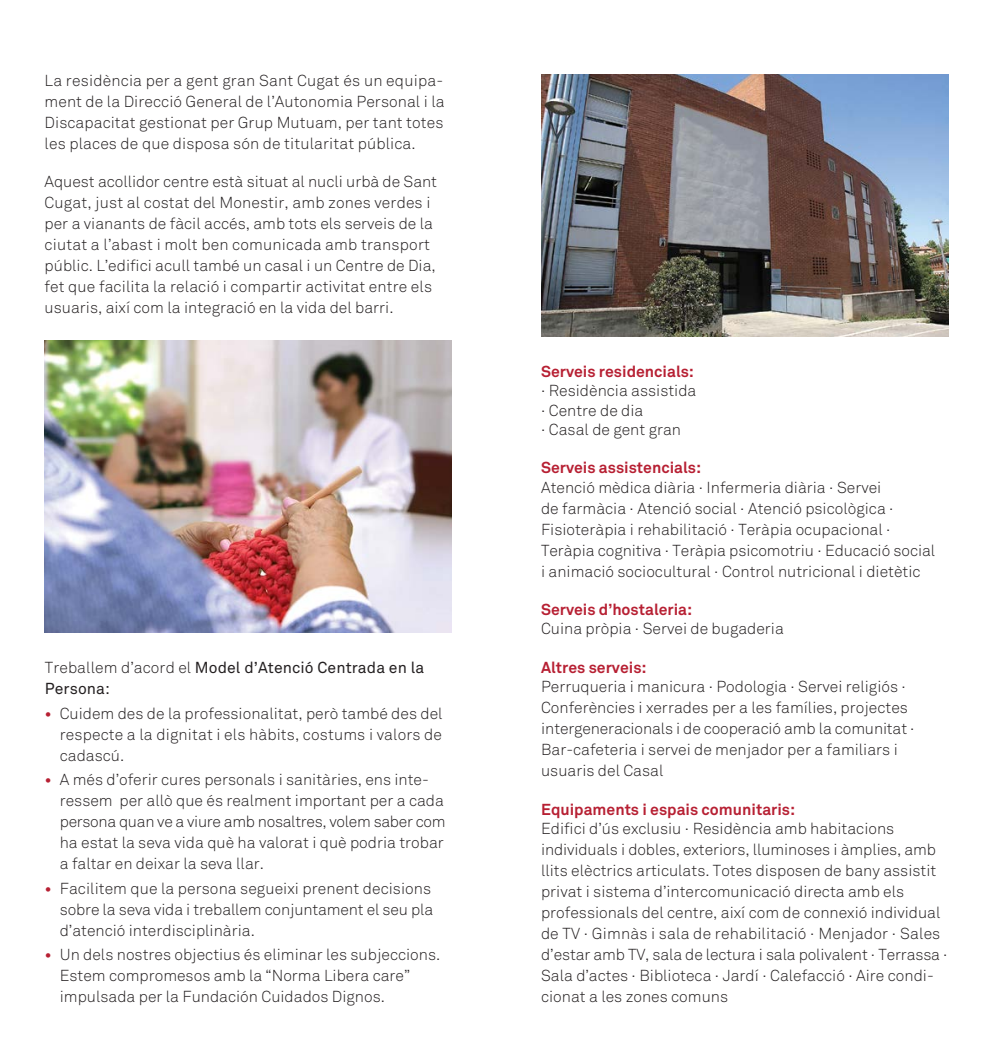
<style>
.page{position:relative;width:993px;height:1042px;background:#fff}
.page>*{position:absolute;margin:0;border:0;box-sizing:border-box;transform-origin:0 0}
.t1{font:300 15.75px/21px "Akkurat";color:#231f20}
.t2{font:700 15.75px "Akkurat";color:#b72033}
.t3{font:15.75px/21px "Akkurat";letter-spacing:.005em;color:#231f20}
.s1{font-weight:300}
.s2{font-weight:700;color:#b72033}
</style>
<div class="page">
<img style="left:45px;top:340px;width:407px;height:292px">
<img style="left:541px;top:74px;width:407px;height:263px">
<p class="t1" style="left:45px;top:69px;width:401px;text-align:justify">La residència per a gent gran Sant Cugat és un equipa&shy;ment de la Direcció General de l’Autonomia Personal i la Discapacitat gestionat per Grup Mutuam, per tant totes les places de que disposa són de titularitat pública.</p>
<p class="t1" style="left:45px;top:171px;width:394px">Aquest acollidor centre està situat al nucli urbà de Sant Cugat, just al costat del Monestir, amb zones verdes i per a vianants de fàcil accés, amb tots els serveis de la ciutat a l’abast i molt ben comunicada amb transport públic. L’edifici acull també un casal i un Centre de Dia, fet que facilita la relació i compartir activitat entre els usuaris, així com la integració en la vida del barri.</p>
<p class="t3" style="left:45px;top:657px;width:380px"><span class="s1">Treballem d’acord el</span> Model d’Atenció Centrada en la<br>Persona:</p>
<p class="t1" style="left:60px;top:702px;width:384px;text-align:justify;text-indent:-15px"><span class="s2">•</span> Cuidem des de la professionalitat, però també des del respecte a la dignitat i els hàbits, costums i valors de cadascú.</p>
<p class="t1" style="left:60px;top:769px;width:387px;text-indent:-15px"><span class="s2">•</span> A més d’oferir cures personals i sanitàries, ens inte&shy;ressem per allò que és realment important per a cada persona quan ve a viure amb nosaltres, volem saber com ha estat la seva vida què ha valorat i què podria trobar a faltar en deixar la seva llar.</p>
<p class="t1" style="left:60px;top:877px;width:375px;text-indent:-15px"><span class="s2">•</span> Facilitem que la persona segueixi prenent decisions sobre la seva vida i treballem conjuntament el seu pla d’atenció interdisciplinària.</p>
<p class="t1" style="left:60px;top:944px;width:382px;text-indent:-15px"><span class="s2">•</span> Un dels nostres objectius és eliminar les subjeccions.<br>Estem compromesos amb la “Norma Libera care” impulsada per la Fundación Cuidados Dignos.</p>
<p class="t2" style="left:541px;top:362px;width:154px">Serveis residencials:</p>
<p class="t1" style="left:541px;top:381px;width:157px;line-height:19.2px">· Residència assistida · Centre de dia<br>· Casal de gent gran</p>
<p class="t2" style="left:541px;top:458px;width:161px">Serveis assistencials:</p>
<p class="t1" style="left:541px;top:476px;width:395px">Atenció mèdica diària · Infermeria diària · Servei<br>de farmàcia · Atenció social · Atenció psicològica · Fisioteràpia i rehabilitació · Teràpia ocupacional · Teràpia cognitiva · Teràpia psicomotriu · Educació social i animació sociocultural · Control nutricional i dietètic</p>
<p class="t2" style="left:541px;top:600px;width:152px">Serveis d’hostaleria:</p>
<p class="t1" style="left:541px;top:618px;width:244px">Cuina pròpia · Servei de bugaderia</p>
<p class="t2" style="left:541px;top:657px;width:107px">Altres serveis:</p>
<p class="t1" style="left:541px;top:676px;width:375px">Perruqueria i manicura · Podologia · Servei religiós · Conferències i xerrades per a les famílies, projectes intergeneracionals i de cooperació amb la comunitat · Bar-cafeteria i servei de menjador per a familiars i usuaris del Casal</p>
<p class="t2" style="left:541px;top:799px;width:255px">Equipaments i espais comunitaris:</p>
<p class="t1" style="left:541px;top:817px;width:408px">Edifici d’ús exclusiu · Residència amb habitacions individuals i dobles, exteriors, lluminoses i àmplies, amb llits elèctrics articulats. Totes disposen de bany assistit privat i sistema d’intercomunicació directa amb els professionals del centre, així com de connexió individual de TV · Gimnàs i sala de rehabilitació · Menjador · Sales d’estar amb TV, sala de lectura i sala polivalent · Terrassa · Sala d’actes · Biblioteca · Jardí · Calefacció · Aire condi&shy;cionat a les zones comuns</p>
</div>
